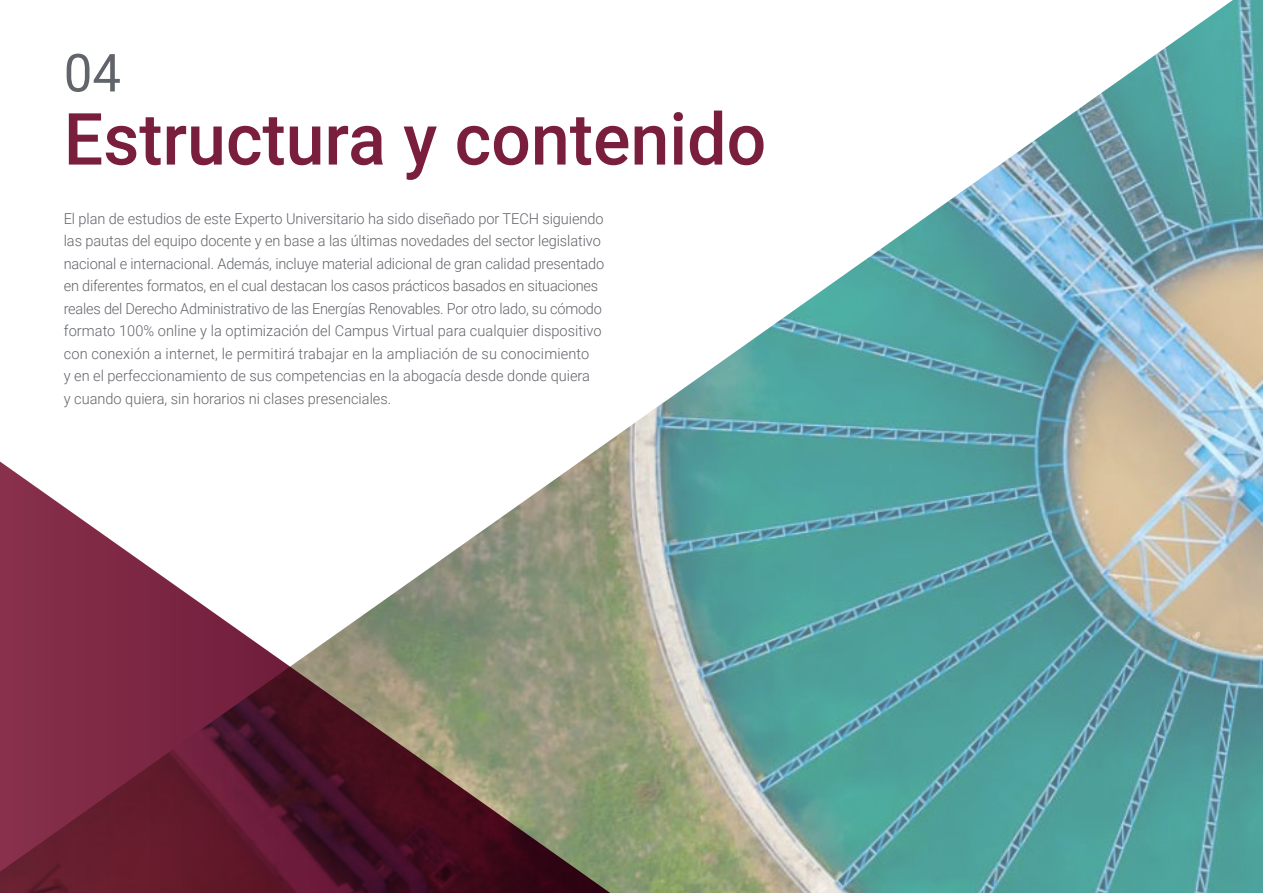
<style>
.page{position:relative;width:1263px;height:893px;background:#fff}
.page>*{position:absolute;margin:0;border:0;box-sizing:border-box;transform-origin:0 0}
.t1{font:500 72px "Roboto";color:#791e3c}
.t2{font:52.5px "Roboto";color:#61646a}
.t3{font:300 15px/22.5px "Roboto";letter-spacing:-.005em;color:#61646a}
</style>
<div class="page">
<img style="left:602px;top:0;width:661px;height:893px">
<svg style="left:0;top:446px;width:640px;height:447px"></svg>
<h2 class="t2" style="left:64px;top:36px;width:59px">04</h2>
<h1 class="t1" style="left:64px;top:89px;width:704px">Estructura y contenido</h1>
<p class="t3" style="left:64px;top:207px;width:542px">El plan de estudios de este Experto Universitario ha sido diseñado por TECH siguiendo las pautas del equipo docente y en base a las últimas novedades del sector legislativo nacional e internacional. Además, incluye material adicional de gran calidad presentado en diferentes formatos, en el cual destacan los casos prácticos basados en situaciones reales del Derecho Administrativo de las Energías Renovables. Por otro lado, su cómodo formato 100% online y la optimización del Campus Virtual para cualquier dispositivo con conexión a internet, le permitirá trabajar en la ampliación de su conocimiento<br>y en el perfeccionamiento de sus competencias en la abogacía desde donde quiera<br>y cuando quiera, sin horarios ni clases presenciales.</p>
</div>
